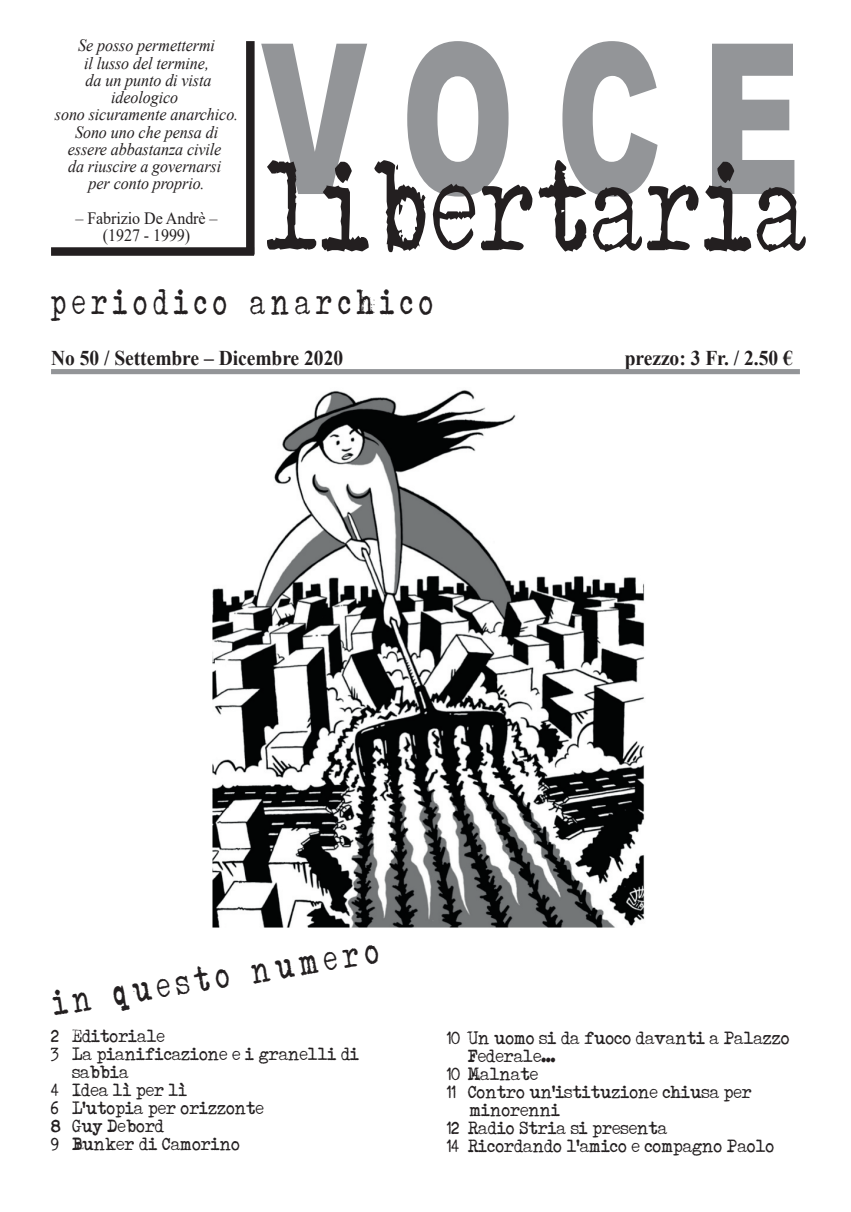
<style>
.page{position:relative;width:851px;height:1212px;background:#fff}
.page>*{position:absolute;margin:0;border:0;box-sizing:border-box;transform-origin:0 0}
.t1{font:129px "Typenoksidi";letter-spacing:.03em;color:#231f20;scale:.71 1}
.t2{font:36px "Typenoksidi";letter-spacing:.21em;color:#231f20;scale:.75 1}
.t3{font:700 21px "Times New Roman";color:#231f20;scale:.93 1}
.t4{font:18px "Typenoksidi";letter-spacing:-.005em;color:#231f20;scale:.93 1}
.t5{font:italic 17.25px/17.2px "Times New Roman";letter-spacing:-.005em;color:#231f20;text-align:center;scale:.93 1}
.t6{font:17.25px/17.2px "Times New Roman";letter-spacing:-.005em;color:#231f20;text-align:center;scale:.93 1}
</style>
<div class="page">
<div style="left:51px;top:369px;width:748px;height:5px;background:#939598"></div>
<div style="left:246px;top:41px;width:8px;height:214px;background:#231f20"></div>
<div style="left:51px;top:247px;width:203px;height:9px;background:#231f20"></div>
<img style="left:213px;top:390px;width:432px;height:537px">
<p class="t5" style="left:55px;top:37px;width:199px">Se posso permettermi<br>il lusso del termine,<br>da un punto di vista ideologico<br>sono sicuramente anarchico.<br>Sono uno che pensa di essere abbastanza civile<br>da riuscire a governarsi<br>per conto proprio.</p>
<p class="t6" style="left:75px;top:209px;width:154px">– Fabrizio De Andrè – (1927 - 1999)</p>
<h1 class="t1" style="left:261px;top:133px;width:773px"><sup>V</sup>lib<sup>O</sup>ert<sup>C</sup>ar<sup>E</sup>ia</h1>
<h2 class="t2" style="left:51px;top:281px;width:511px">periodico anarchico</h2>
<p class="t3" style="left:51px;top:346px;width:315px">No 50 / Settembre – Dicembre 2020</p>
<p class="t3" style="left:624px;top:346px;width:182px">prezzo: 3 Fr. / 2.50 €</p>
<h2 class="t2" style="left:50px;top:982px;width:441px;rotate:-9deg">in questo numero</h2>
<p class="t4" style="left:51px;top:1026px;width:124px">2 Editoriale</p>
<p class="t4" style="left:51px;top:1044px;width:333px">3 La pianificazione e i granelli di</p>
<p class="t4" style="left:72px;top:1062px;width:62px">sabbia</p>
<p class="t4" style="left:51px;top:1080px;width:148px">4 Idea lì per lì</p>
<p class="t4" style="left:51px;top:1098px;width:231px">6 L'utopia per orizzonte</p>
<p class="t4" style="left:51px;top:1116px;width:123px">8 Guy Debord</p>
<p class="t4" style="left:51px;top:1134px;width:205px">9 Bunker di Camorino</p>
<p class="t4" style="left:446px;top:1027px;width:370px">10 Un uomo si da fuoco davanti a Palazzo</p>
<p class="t4" style="left:468px;top:1045px;width:96px">Federale...</p>
<p class="t4" style="left:446px;top:1063px;width:100px">10 Malnate</p>
<p class="t4" style="left:446px;top:1081px;width:330px">11 Contro un'istituzione chiusa per</p>
<p class="t4" style="left:469px;top:1099px;width:99px">minorenni</p>
<p class="t4" style="left:446px;top:1117px;width:239px">12 Radio Stria si presenta</p>
<p class="t4" style="left:446px;top:1135px;width:354px">14 Ricordando l'amico e compagno Paolo</p>
</div>
